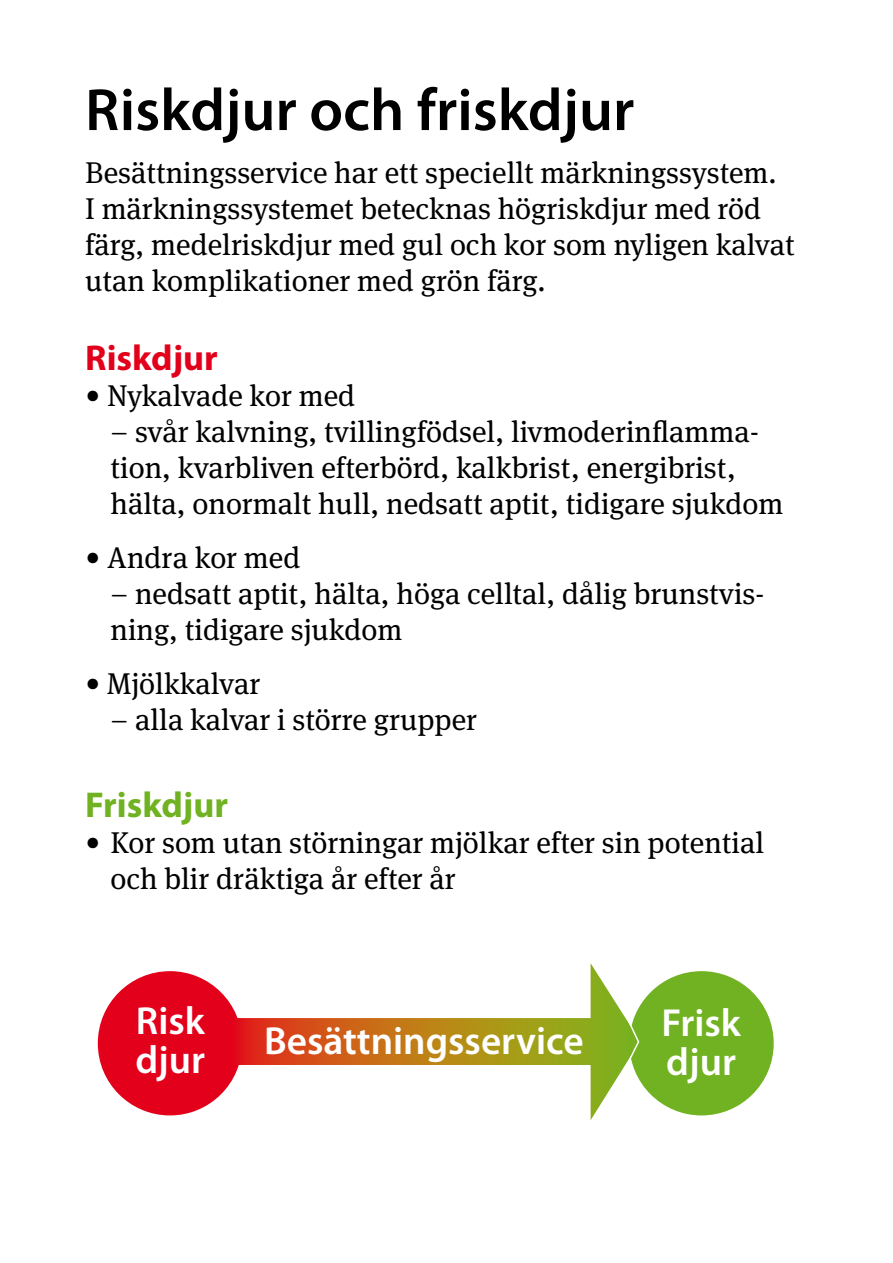
<style>
.page{position:relative;width:893px;height:1263px;background:#fff}
.page>*{position:absolute;margin:0;border:0;box-sizing:border-box;transform-origin:0 0}
.t1{font:600 60px "Myriad Pro";color:#000}
.t2{font:600 39.3px/38.7px "Myriad Pro";color:#fff}
.t3{font:700 36px "Myriad Pro";color:#70b221}
.t4{font:700 36px "Myriad Pro";color:#e2001a}
.t5{font:30px/36px "Meta Serif OT";color:#000}
</style>
<div class="page">
<div style="left:98px;top:971px;width:144px;height:144px;background:#e2001a;border-radius:50%"></div>
<div style="left:629px;top:971px;width:145px;height:144px;background:#70b221;border-radius:50%"></div>
<svg style="left:230px;top:963px;width:410px;height:157px"></svg>
<svg style="left:627px;top:1019px;width:13px;height:44px"></svg>
<h1 class="t1" style="left:85px;top:72px;width:551px">Riskdjur och friskdjur</h1>
<p class="t5" style="left:85px;top:155px;width:711px">Besättningsservice har ett speciellt märkningssystem.<br>I märkningssystemet betecknas högriskdjur med röd färg, medelriskdjur med gul och kor som nyligen kalvat utan komplikationer med grön färg.</p>
<p class="t4" style="left:85px;top:335px;width:134px">Riskdjur</p>
<p class="t5" style="left:85px;top:379px;width:272px">• Nykalvade kor med</p>
<p class="t5" style="left:111px;top:415px;width:674px">– svår kalvning, tvillingfödsel, livmoderinflamma&shy;tion, kvarbliven efterbörd, kalkbrist, energibrist, hälta, onormalt hull, nedsatt aptit, tidigare sjukdom</p>
<p class="t5" style="left:85px;top:541px;width:217px">• Andra kor med</p>
<p class="t5" style="left:111px;top:577px;width:655px">– nedsatt aptit, hälta, höga celltal, dålig brunstvis&shy;ning, tidigare sjukdom</p>
<p class="t5" style="left:85px;top:667px;width:177px">• Mjölkkalvar</p>
<p class="t5" style="left:111px;top:703px;width:368px">– alla kalvar i större grupper</p>
<p class="t3" style="left:85px;top:781px;width:145px">Friskdjur</p>
<p class="t5" style="left:111px;top:825px;width:655px;text-indent:-26px">• Kor som utan störningar mjölkar efter sin potential och blir dräktiga år efter år</p>
<h2 class="t2" style="left:135px;top:1001px;width:71px">Risk djur</h2>
<h2 class="t2" style="left:661px;top:1003px;width:81px">Frisk djur</h2>
<h2 class="t2" style="left:264px;top:1021px;width:321px">Besättningsservice</h2>
</div>
